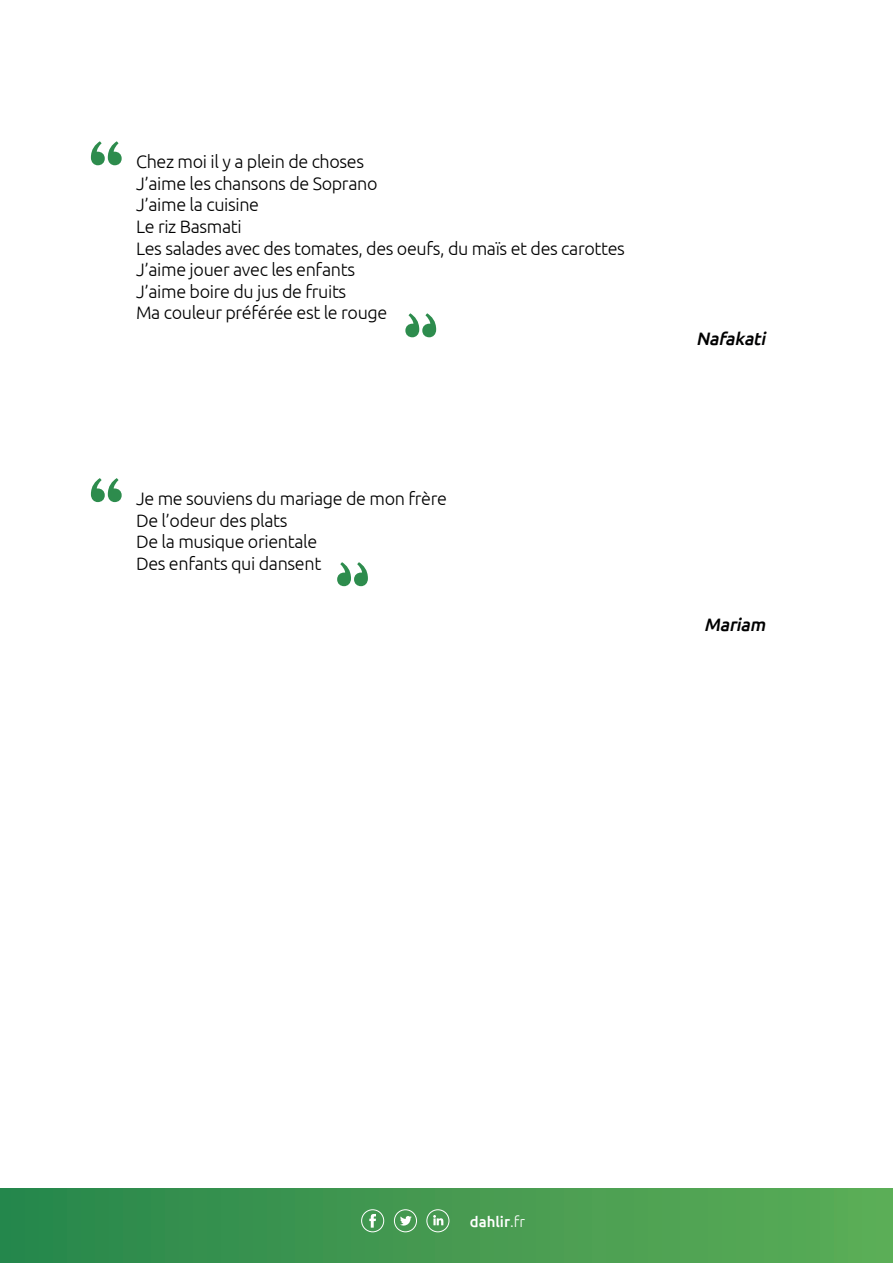
<style>
.page{position:relative;width:893px;height:1263px;background:#fff}
.page>*{position:absolute;margin:0;border:0;box-sizing:border-box;transform-origin:0 0}
.t1{font:900 76.5px "MADE Mirage";color:#2d8c4d}
.t2{font:300 18px/21.6px "Ubuntu";letter-spacing:-.02em;color:#000001}
.t3{font:italic 500 18px "Ubuntu";color:#000001}
.t4{font:500 15px "Ubuntu";color:#fff}
.s1{font-weight:300}
</style>
<div class="page">
<div style="left:0;top:1188px;width:893px;height:75px;background:linear-gradient(to right,#28874c,#5ead57)"></div>
<svg style="left:361px;top:1209px;width:23px;height:23px"></svg>
<svg style="left:394px;top:1209px;width:23px;height:23px"></svg>
<svg style="left:426px;top:1209px;width:23px;height:23px"></svg>
<h1 class="t1" style="left:88px;top:125px;width:38px">‘‘</h1>
<p class="t2" style="left:136px;top:150px;width:490px">Chez moi il y a plein de choses<br>J’aime les chansons de Soprano<br>J’aime la cuisine<br>Le riz Basmati<br>Les salades avec des tomates, des oeufs, du maïs et des carottes<br>J’aime jouer avec les enfants<br>J’aime boire du jus de fruits<br>Ma couleur préférée est le rouge</p>
<h1 class="t1" style="left:88px;top:462px;width:38px">‘‘</h1>
<p class="t2" style="left:136px;top:487px;width:312px">Je me souviens du mariage de mon frère<br>De l’odeur des plats<br>De la musique orientale<br>Des enfants qui dansent</p>
<p class="t3" style="left:696px;top:328px;width:75px">Nafakati</p>
<p class="t3" style="left:704px;top:613px;width:67px">Mariam</p>
<p class="t4" style="left:470px;top:1212px;width:57px">dahlir<span class="s1">.fr</span></p>
</div>
